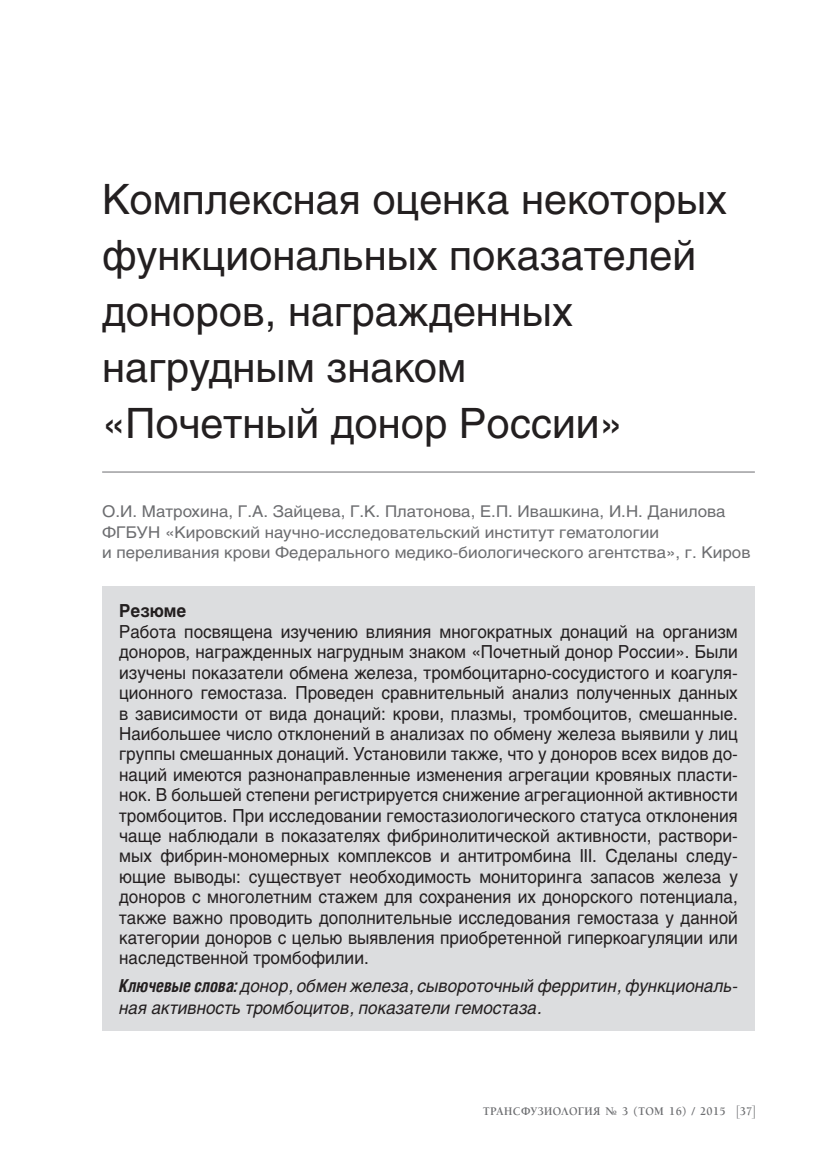
<style>
.page{position:relative;width:823px;height:1163px;background:#fff}
.page>*{position:absolute;margin:0;border:0;box-sizing:border-box;transform-origin:0 0}
.t1{font:41.4px/56px "Helios";color:#231f20}
.t2{font:17.8px/20.4px "Helios";color:#231f20;text-align:justify;scale:.95 1}
.t3{font:italic 17.8px/22px "Helios";color:#231f20;scale:.95 1}
.t4{font:700 17.8px "Helios";color:#231f20;scale:.95 1}
.t5{font:16px/20.4px "Helios";color:#6c6d70;scale:1.05 1}
.t6{font:700 12px "Alliance C";letter-spacing:.03em;color:#6c6d70;scale:.95 1}
.s1{font-family:"Helios Cond";font-weight:700}
.s2{font-family:"Helios Cond";font-weight:100;font-size:15.6px}
</style>
<div class="page">
<div style="left:102px;top:586px;width:652px;height:445px;background:#dcdddf"></div>
<hr style="left:102px;top:471px;width:652px;height:1px;background:#6c6d70">
<h1 class="t1" style="left:102px;top:170px;width:626px">Комплексная оценка некоторых функциональных показателей доноров, награжденных нагрудным знаком<br>«Почетный донор России»</h1>
<p class="t5" style="left:102px;top:501px;width:618px">О.И. Матрохина, Г.А. Зайцева, Г.К. Платонова, Е.П. Ивашкина, И.Н. Данилова<br>ФГБУН «Кировский научно-исследовательский институт гематологии<br>и переливания крови Федерального медико-биологического агентства», г. Киров</p>
<p class="t4" style="left:119px;top:600px;width:72px">Резюме</p>
<p class="t2" style="left:119px;top:621px;width:652px">Работа посвящена изучению влияния многократных донаций на организм доноров, награжденных нагрудным знаком «Почетный донор России». Были изучены показатели обмена железа, тромбоцитарно-сосудистого и коагуля&shy;ционного гемостаза. Проведен сравнительный анализ полученных данных в зависимости от вида донаций: крови, плазмы, тромбоцитов, смешанные.<br>Наибольшее число отклонений в анализах по обмену железа выявили у лиц группы смешанных донаций. Установили также, что у доноров всех видов до&shy;наций имеются разнонаправленные изменения агрегации кровяных пласти&shy;нок. В большей степени регистрируется снижение агрегационной активности тромбоцитов. При исследовании гемостазиологического статуса отклонения чаще наблюдали в показателях фибринолитической активности, раствори&shy;мых фибрин-мономерных комплексов и антитромбина III. Сделаны следу&shy;ющие выводы: существует необходимость мониторинга запасов железа у доноров с многолетним стажем для сохранения их донорского потенциала, также важно проводить дополнительные исследования гемостаза у данной категории доноров с целью выявления приобретенной гиперкоагуляции или наследственной тромбофилии.</p>
<p class="t3" style="left:119px;top:974px;width:652px"><span class="s1">Ключевые слова:</span> донор, обмен железа, сывороточный ферритин, функциональ&shy;ная активность тромбоцитов, показатели гемостаза.</p>
<p class="t6" style="left:482px;top:1104px;width:289px">Трансфузиология № 3 (том 16) / 2015 <span class="s2">[</span>37<span class="s2">]</span></p>
</div>
